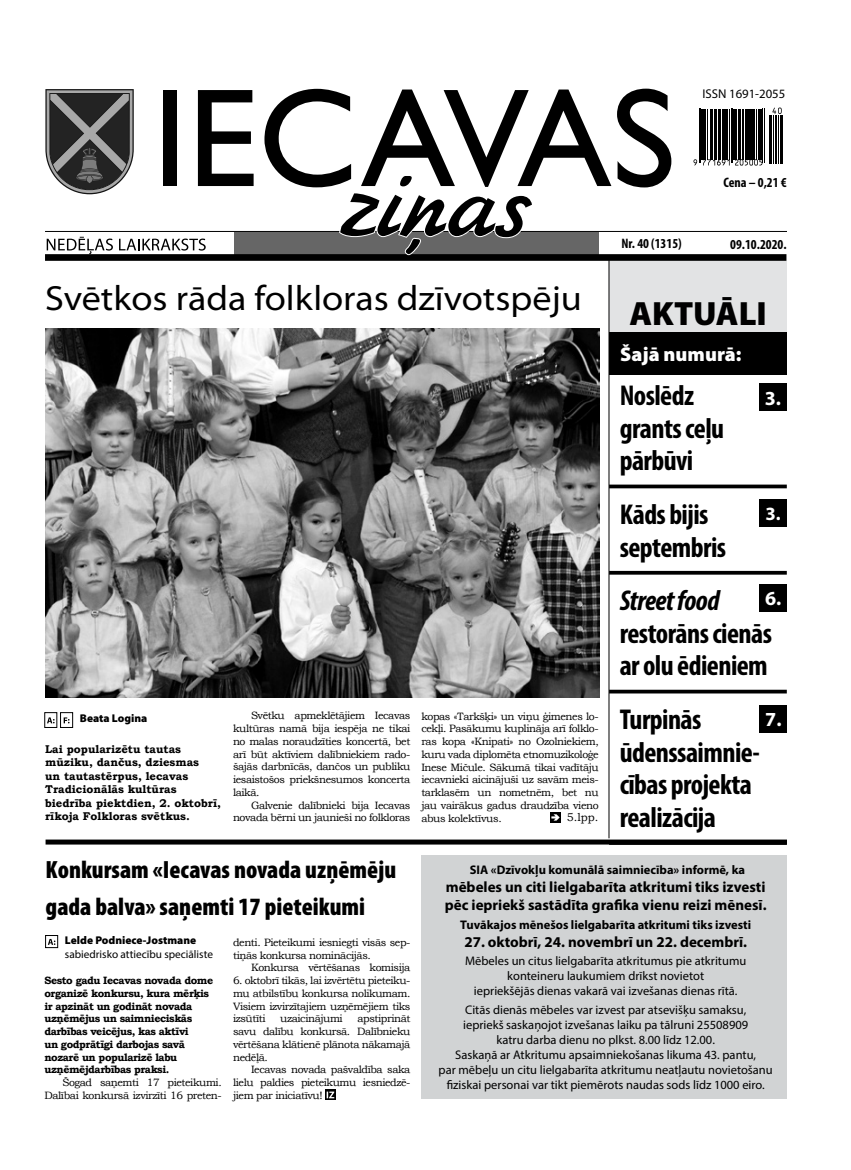
<style>
.page{position:relative;width:851px;height:1170px;background:#fff}
.page>*{position:absolute;margin:0;border:0;box-sizing:border-box;transform-origin:0 0}
.t1{font:semi-expanded 35px "Myriad Pro";color:#000}
.t2{font:900 33.75px "Myriad Pro";color:#000}
.t3{font:700 condensed 28.75px/32.5px "Myriad Pro";letter-spacing:-.02em;color:#000}
.t4{font:italic 700 condensed 28.75px "Myriad Pro";letter-spacing:-.02em;color:#000}
.t5{font:900 condensed 25px/37.5px "Myriad Pro";color:#000}
.t6{font:900 20px "Myriad Pro";color:#fff}
.t7{font:700 20px "Myriad Pro";color:#fff}
.t8{font:700 18.75px "Myriad Pro";color:#fff}
.t9{font:700 15px/18px "Myriad Pro";color:#000}
.t10{font:700 condensed 13.75px "Myriad Pro";color:#000}
.t11{font:12.75px "Myriad Pro";color:#000}
.t12{font:12.5px/15px "Myriad Pro";color:#000;text-align:center}
.t13{font:700 12.5px "Myriad Pro";color:#000}
.t14{font:700 11.25px/13.5px "Bookman Old Style";color:#000}
.t15{font:900 11.25px "Myriad Pro";color:#000}
.t16{font:11.25px "Myriad Pro";color:#000}
.t17{font:11.25px "Bookman Old Style";color:#000}
.t18{font:10.62px/12.8px "Bookman Old Style";letter-spacing:-.04em;color:#000;text-align:justify}
.t19{font:700 10.62px/12.8px "Bookman Old Style";letter-spacing:-.04em;color:#000}
</style>
<div class="page">
<div style="left:234px;top:232px;width:364px;height:22px;background:#666"></div>
<hr style="left:45px;top:231px;width:741px;height:1px;background:#000">
<div style="left:45px;top:254px;width:741px;height:7px;background:#000"></div>
<svg style="left:47px;top:237px;width:66px;height:17px"></svg>
<svg style="left:119px;top:238px;width:87px;height:12px"></svg>
<div style="left:163px;top:90px;width:13px;height:96px;background:#000"></div>
<svg style="left:198px;top:90px;width:55px;height:96px"></svg>
<svg style="left:617px;top:89px;width:54px;height:98px"></svg>
<svg style="left:264px;top:89px;width:347px;height:167px"></svg>
<svg style="left:45px;top:89px;width:89px;height:105px;background:#5d5d5d"></svg>
<svg style="left:609px;top:484px;width:177px;height:4px"></svg>
<hr style="left:609px;top:571px;width:177px;height:3px;background:#000">
<svg style="left:609px;top:689px;width:177px;height:4px"></svg>
<div style="left:609px;top:261px;width:177px;height:71px;background:#e2e3e4"></div>
<div style="left:609px;top:332px;width:177px;height:42px;background:#000"></div>
<hr style="left:699px;top:109px;width:1px;height:54px;background:#000">
<hr style="left:700px;top:109px;width:1px;height:54px;background:#000">
<hr style="left:701px;top:109px;width:2px;height:51px;background:#000">
<hr style="left:704px;top:109px;width:1px;height:51px;background:#000">
<hr style="left:707px;top:109px;width:1px;height:51px;background:#000">
<hr style="left:710px;top:109px;width:1px;height:51px;background:#000">
<hr style="left:711px;top:109px;width:1px;height:51px;background:#000">
<hr style="left:714px;top:109px;width:1px;height:51px;background:#000">
<hr style="left:716px;top:109px;width:1px;height:51px;background:#000">
<hr style="left:717px;top:109px;width:3px;height:51px;background:#000">
<hr style="left:721px;top:109px;width:1px;height:51px;background:#000">
<hr style="left:723px;top:109px;width:2px;height:51px;background:#000">
<svg style="left:693px;top:159px;width:36px;height:6px"></svg>
<hr style="left:726px;top:109px;width:2px;height:51px;background:#000">
<hr style="left:729px;top:109px;width:1px;height:51px;background:#000">
<hr style="left:730px;top:109px;width:1px;height:54px;background:#000">
<hr style="left:732px;top:109px;width:1px;height:54px;background:#000">
<hr style="left:733px;top:109px;width:1px;height:51px;background:#000">
<hr style="left:735px;top:109px;width:2px;height:51px;background:#000">
<hr style="left:738px;top:109px;width:2px;height:51px;background:#000">
<hr style="left:741px;top:109px;width:1px;height:51px;background:#000">
<hr style="left:743px;top:109px;width:1px;height:51px;background:#000">
<hr style="left:745px;top:109px;width:2px;height:51px;background:#000">
<hr style="left:748px;top:109px;width:2px;height:51px;background:#000">
<hr style="left:751px;top:109px;width:1px;height:51px;background:#000">
<hr style="left:752px;top:109px;width:2px;height:51px;background:#000">
<hr style="left:756px;top:109px;width:1px;height:51px;background:#000">
<svg style="left:735px;top:159px;width:27px;height:6px"></svg>
<hr style="left:757px;top:109px;width:1px;height:51px;background:#000">
<hr style="left:759px;top:109px;width:2px;height:51px;background:#000">
<hr style="left:762px;top:109px;width:1px;height:54px;background:#000">
<hr style="left:763px;top:109px;width:1px;height:54px;background:#000">
<hr style="left:769px;top:115px;width:1px;height:48px;background:#000">
<hr style="left:770px;top:115px;width:2px;height:48px;background:#000">
<hr style="left:772px;top:115px;width:1px;height:48px;background:#000">
<hr style="left:775px;top:115px;width:1px;height:48px;background:#000">
<hr style="left:777px;top:115px;width:1px;height:48px;background:#000">
<svg style="left:772px;top:107px;width:9px;height:7px"></svg>
<hr style="left:780px;top:115px;width:1px;height:48px;background:#000">
<hr style="left:782px;top:115px;width:1px;height:48px;background:#000">
<hr style="left:608px;top:260px;width:1px;height:578px;background:#000">
<div style="left:759px;top:584px;width:27px;height:27px;background:#000"></div>
<div style="left:759px;top:383px;width:27px;height:27px;background:#000"></div>
<div style="left:759px;top:705px;width:27px;height:27px;background:#000"></div>
<div style="left:759px;top:500px;width:27px;height:27px;background:#000"></div>
<div style="left:46px;top:839px;width:740px;height:5px;background:#000"></div>
<svg style="left:550px;top:812px;width:10px;height:10px"></svg>
<svg style="left:551px;top:814px;width:8px;height:6px"></svg>
<svg style="left:47px;top:717px;width:8px;height:6px"></svg>
<svg style="left:64px;top:717px;width:5px;height:6px"></svg>
<div style="left:60px;top:712px;width:13px;height:15px;border:1px solid #000"></div>
<svg style="left:325px;top:1089px;width:11px;height:10px"></svg>
<svg style="left:326px;top:1091px;width:8px;height:7px"></svg>
<svg style="left:45px;top:842px;width:352px;height:107px"></svg>
<div style="left:421px;top:855px;width:365px;height:243px;background:#d1d3d4"></div>
<img style="left:45px;top:328px;width:554px;height:369px">
<p class="t11" style="left:702px;top:86px;width:84px">ISSN 1691-2055</p>
<p class="t10" style="left:723px;top:174px;width:65px">Cena – 0,21 €</p>
<h1 class="t1" style="left:45px;top:279px;width:538px">Svētkos rāda folkloras dzīvotspēju</h1>
<p class="t15" style="left:80px;top:712px;width:69px">Beata Logina</p>
<p class="t14" style="left:45px;top:742px;width:177px">Lai popularizētu tautas mūziku, dančus, dziesmas<br>un tautastērpus, lecavas<br>Tradicionālās kultūras biedrība piektdien, 2. oktobrī, rīkoja Folkloras svētkus.</p>
<p class="t18" style="left:233px;top:709px;width:179px;text-indent:18px">Svētku apmeklētājiem Iecavas kultūras namā bija iespēja ne tikai no malas noraudzīties koncertā, bet arī būt aktīviem dalībniekiem rado&shy;šajās darbnīcās, dančos un publiku iesaistošos priekšnesumos koncerta laikā.</p>
<p class="t18" style="left:233px;top:798px;width:179px;text-align:right">Galvenie dalībnieki bija Iecavas novada bērni un jaunieši no folkloras</p>
<p class="t18" style="left:421px;top:709px;width:179px">kopas «Tarkšķi» un viņu ģimenes lo&shy;cekļi. Pasākumu kuplināja arī folklo&shy;ras kopa «Knipati» no Ozolniekiem, kuru vada diplomēta etnomuzikoloģe Inese Mičule. Sākumā tikai vadītāju iecavnieki aicinājuši uz savām meis&shy;tarklasēm un nometnēm, bet nu jau vairākus gadus draudzība vieno abus kolektīvus.</p>
<p class="t17" style="left:567px;top:810px;width:33px">5.lpp.</p>
<p class="t10" style="left:621px;top:234px;width:62px">Nr. 40 (1315)</p>
<p class="t10" style="left:730px;top:235px;width:58px">09.10.2020.</p>
<h2 class="t2" style="left:629px;top:294px;width:139px">AKTUĀLI</h2>
<h3 class="t6" style="left:620px;top:342px;width:123px">Šajā numurā:</h3>
<h3 class="t3" style="left:619px;top:379px;width:106px">Noslēdz grants ceļu pārbūvi</h3>
<h3 class="t3" style="left:619px;top:497px;width:108px">Kāds bijis septembris</h3>
<h3 class="t4" style="left:619px;top:583px;width:101px">Street food</h3>
<h3 class="t3" style="left:619px;top:616px;width:154px">restorāns cienās ar olu ēdieniem</h3>
<h3 class="t3" style="left:619px;top:702px;width:142px">Turpinās ūdenssaimnie&shy;cības projekta realizācija</h3>
<h3 class="t7" style="left:764px;top:385px;width:18px">3.</h3>
<h3 class="t8" style="left:765px;top:502px;width:17px">3.</h3>
<h3 class="t7" style="left:765px;top:585px;width:18px">6.</h3>
<h3 class="t7" style="left:765px;top:706px;width:18px">7.</h3>
<h3 class="t5" style="left:46px;top:850px;width:352px">Konkursam «Iecavas novada uzņēmēju gada balva» saņemti 17 pieteikumi</h3>
<p class="t13" style="left:469px;top:861px;width:277px">SIA «Dzīvokļu komunālā saimniecība» informē, ka</p>
<h3 class="t9" style="left:444px;top:877px;width:323px">mēbeles un citi lielgabarīta atkritumi tiks izvesti pēc iepriekš sastādīta grafika vienu reizi mēnesī.</h3>
<p class="t13" style="left:460px;top:916px;width:292px">Tuvākajos mēnešos lielgabarīta atkritumi tiks izvesti</p>
<h3 class="t9" style="left:464px;top:932px;width:284px">27. oktobrī, 24. novembrī un 22. decembrī.</h3>
<p class="t12" style="left:465px;top:953px;width:283px">Mēbeles un citus lielgabarīta atkritumus pie atkritumu konteineru laukumiem drīkst novietot<br>iepriekšējās dienas vakarā vai izvešanas dienas rītā.</p>
<p class="t12" style="left:438px;top:1001px;width:335px">Citās dienās mēbeles var izvest par atsevišķu samaksu,<br>iepriekš saskaņojot izvešanas laiku pa tālruni 25508909<br>katru darba dienu no plkst. 8.00 līdz 12.00.<br>Saskaņā ar Atkritumu apsaimniekošanas likuma 43. pantu,<br>par mēbeļu un citu lielgabarīta atkritumu neatļautu novietošanu fiziskai personai var tikt piemērots naudas sods līdz 1000 eiro.</p>
<p class="t15" style="left:65px;top:934px;width:133px">Lelde Podniece-Jostmane</p>
<p class="t16" style="left:65px;top:947px;width:149px">sabiedrisko attiecību speciāliste</p>
<p class="t18" style="left:233px;top:935px;width:179px">denti. Pieteikumi iesniegti visās sep&shy;tiņās konkursa nominācijās.</p>
<p class="t18" style="left:251px;top:961px;width:161px">Konkursa vērtēšanas komisija</p>
<p class="t18" style="left:233px;top:973px;width:179px">6. oktobrī tikās, lai izvērtētu pieteiku&shy;mu atbilstību konkursa nolikumam.<br>Visiem izvirzītajiem uzņēmējiem tiks izsūtīti</p>
<p class="t19" style="left:44px;top:973px;width:170px">Sesto gadu Iecavas novada dome organizē konkursu, kura mērķis ir apzināt un godināt novada uzņēmējus un saimnieciskās darbības veicējus, kas aktīvi<br>un godprātīgi darbojas savā nozarē un popularizē labu uzņēmējdarbības praksi.</p>
<p class="t18" style="left:44px;top:1075px;width:179px;text-align:right">Šogad saņemti 17 pieteikumi.<br>Dalībai konkursā izvirzīti 16 preten-</p>
<p class="t18" style="left:233px;top:1012px;width:179px;text-indent:124px">apstiprināt savu dalību konkursā. Dalībnieku vērtēšana klātienē plānota nākamajā nedēļā.</p>
<p class="t18" style="left:233px;top:1063px;width:179px;text-indent:18px">Iecavas novada pašvaldība saka lielu paldies pieteikumu iesniedzē&shy;jiem par iniciatīvu!</p>
<p class="t18" style="left:280px;top:1012px;width:64px">uzaicinājumi</p>
</div>
